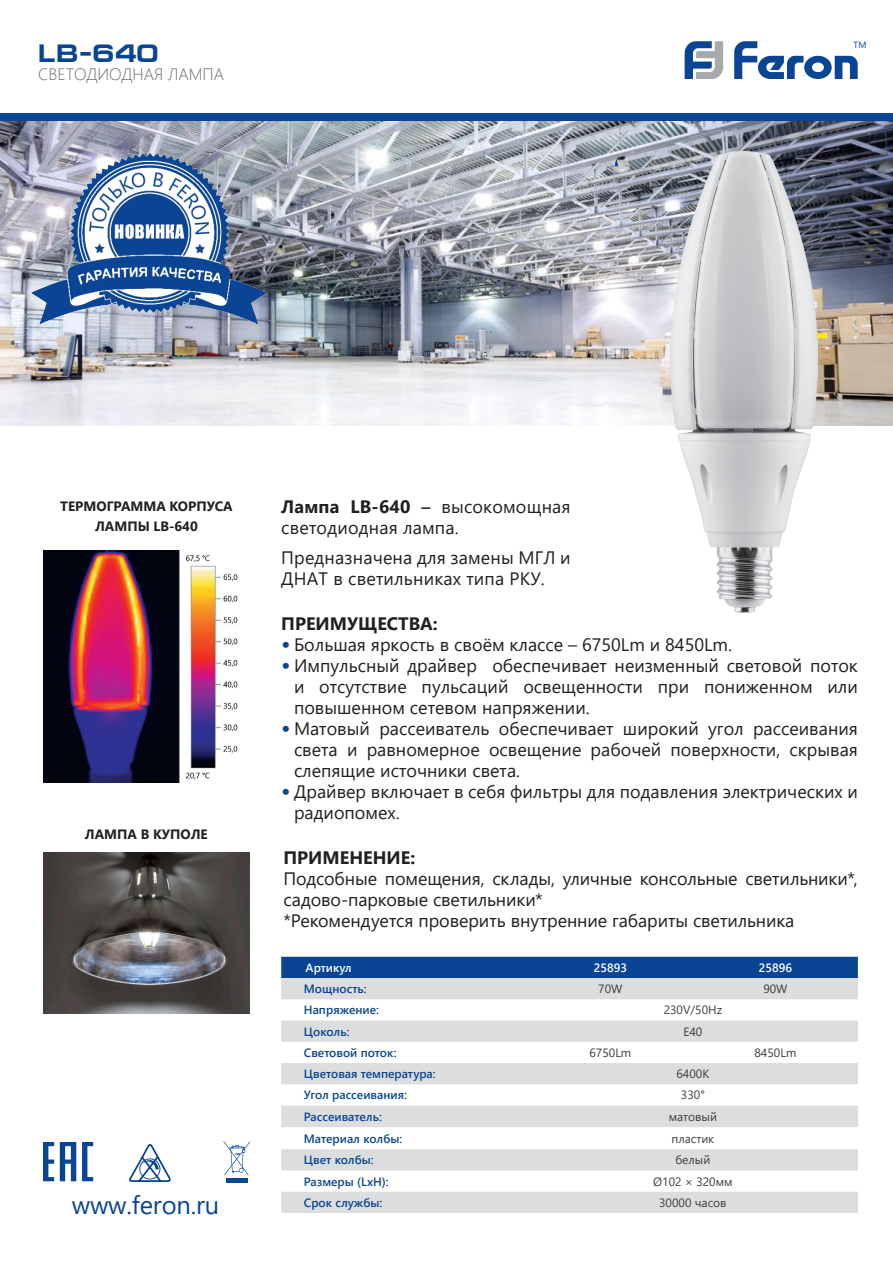
<style>
.page{position:relative;width:893px;height:1263px;background:#fff}
.page>*{position:absolute;margin:0;border:0;box-sizing:border-box;transform-origin:0 0}
.t1{font:25.5px "Segoe UI";letter-spacing:-.005em;color:#094594}
.t2{font:700 25.5px "Europe Ext";color:#094594}
.t3{font:18px/21px "Segoe UI";color:#231f20}
.t4{font:700 18px "Segoe UI";color:#231f20}
.t5{font:300 16.5px "Segoe UI";color:#6c6d70}
.t6{font:700 13.5px "Segoe UI";color:#231f20}
.t7{font:600 12px "Segoe UI";color:#094594}
.t8{font:12px "Segoe UI";color:#3e3e3f}
.t9{font:600 12px "Segoe UI";color:#fff}
.t10{font:9px "Segoe UI";color:#094594}
.s1{font-weight:700}
.s2{font-weight:600}
.s3{font-weight:700;font-size:22.5px;color:#094594}
</style>
<div class="page">
<img style="left:0;top:120px;width:893px;height:305px">
<img style="left:43px;top:852px;width:206px;height:162px">
<div style="left:281px;top:957px;width:577px;height:21px;background:#094594"></div>
<svg style="left:281px;top:978px;width:577px;height:235px;fill:#dcdddf"></svg>
<svg style="left:685px;top:41px;width:38px;height:38px"></svg>
<svg style="left:734px;top:41px;width:124px;height:38px"></svg>
<div style="left:0;top:113px;width:893px;height:7px;background:#094594"></div>
<svg style="left:43px;top:1142px;width:11px;height:39px"></svg>
<svg style="left:82px;top:1142px;width:11px;height:39px"></svg>
<svg style="left:60px;top:1142px;width:16px;height:39px"></svg>
<hr style="left:226px;top:1179px;width:22px;height:4px;background:#094594">
<svg style="left:223px;top:1141px;width:27px;height:34px"></svg>
<svg style="left:129px;top:1144px;width:42px;height:38px"></svg>
<svg style="left:614px;top:159px;width:4px;height:7px"></svg>
<img style="left:43px;top:551px;width:195px;height:232px">
<img style="left:24px;top:148px;width:247px;height:182px">
<img style="left:670px;top:151px;width:148px;height:461px">
<p class="t2" style="left:38px;top:39px;width:122px">LB-640</p>
<p class="t5" style="left:38px;top:58px;width:187px">СВЕТОДИОДНАЯ ЛАМПА</p>
<p class="t10" style="left:854px;top:36px;width:14px">TM</p>
<p class="t6" style="left:60px;top:494px;width:174px">ТЕРМОГРАММА КОРПУСА</p>
<p class="t6" style="left:95px;top:513px;width:104px">ЛАМПЫ LB-640</p>
<p class="t6" style="left:85px;top:822px;width:124px">ЛАМПА В КУПОЛЕ</p>
<p class="t1" style="left:72px;top:1180px;width:149px">www.feron.ru</p>
<p class="t3" style="left:281px;top:495px;width:291px"><span class="s1">Лампа LB-640</span> <span class="s2">–</span> высокомощная светодиодная лампа.</p>
<p class="t3" style="left:281px;top:545px;width:291px">Предназначена для замены МГЛ и<br>ДНАТ в светильниках типа РКУ.</p>
<p class="t4" style="left:281px;top:607px;width:158px">ПРЕИМУЩЕСТВА:</p>
<p class="t3" style="left:281px;top:633px;width:452px"><span class="s3">•</span> Большая яркость в своём классе – 6750Lm и 8450Lm.</p>
<p class="t3" style="left:294px;top:654px;width:565px;text-align:justify;text-indent:-13px"><span class="s3">•</span> Импульсный драйвер обеспечивает неизменный световой поток и отсутствие пульсаций освещенности при пониженном или повышенном сетевом напряжении.</p>
<p class="t3" style="left:294px;top:717px;width:565px;text-align:justify;text-indent:-13px"><span class="s3">•</span> Матовый рассеиватель обеспечивает широкий угол рассеивания света и равномерное освещение рабочей поверхности, скрывая слепящие источники света.</p>
<p class="t3" style="left:294px;top:780px;width:565px;text-indent:-13px"><span class="s3">•</span> Драйвер включает в себя фильтры для подавления электрических и радиопомех.</p>
<p class="t4" style="left:283px;top:840px;width:133px">ПРИМЕНЕНИЕ:</p>
<p class="t3" style="left:283px;top:866px;width:576px">Подсобные помещения, склады, уличные консольные светильники*, садово-парковые светильники*</p>
<p class="t3" style="left:283px;top:908px;width:512px">*Рекомендуется проверить внутренние габариты светильника</p>
<p class="t9" style="left:306px;top:956px;width:48px">Артикул</p>
<p class="t9" style="left:594px;top:956px;width:35px">25893</p>
<p class="t9" style="left:759px;top:956px;width:35px">25896</p>
<p class="t7" style="left:304px;top:977px;width:64px">Мощность:</p>
<p class="t8" style="left:598px;top:977px;width:26px">70W</p>
<p class="t8" style="left:763px;top:977px;width:26px">90W</p>
<p class="t7" style="left:304px;top:999px;width:77px">Напряжение:</p>
<p class="t8" style="left:664px;top:999px;width:60px">230V/50Hz</p>
<p class="t7" style="left:304px;top:1020px;width:47px">Цоколь:</p>
<p class="t8" style="left:683px;top:1020px;width:21px">E40</p>
<p class="t7" style="left:304px;top:1041px;width:94px">Световой поток:</p>
<p class="t8" style="left:589px;top:1041px;width:43px">6750Lm</p>
<p class="t8" style="left:754px;top:1041px;width:43px">8450Lm</p>
<p class="t7" style="left:304px;top:1062px;width:133px">Цветовая температура:</p>
<p class="t8" style="left:676px;top:1062px;width:34px">6400K</p>
<p class="t7" style="left:304px;top:1084px;width:105px">Угол рассеивания:</p>
<p class="t8" style="left:681px;top:1084px;width:25px">330°</p>
<p class="t7" style="left:304px;top:1105px;width:80px">Рассеиватель:</p>
<p class="t8" style="left:669px;top:1105px;width:50px">матовый</p>
<p class="t7" style="left:304px;top:1127px;width:100px">Материал колбы:</p>
<p class="t8" style="left:671px;top:1127px;width:44px">пластик</p>
<p class="t7" style="left:304px;top:1149px;width:71px">Цвет колбы:</p>
<p class="t8" style="left:675px;top:1149px;width:37px">белый</p>
<p class="t7" style="left:304px;top:1170px;width:86px">Размеры (LxH):</p>
<p class="t8" style="left:653px;top:1170px;width:81px">Ø102 × 320мм</p>
<p class="t7" style="left:304px;top:1191px;width:80px">Срок службы:</p>
<p class="t8" style="left:659px;top:1191px;width:69px">30000 часов</p>
</div>
